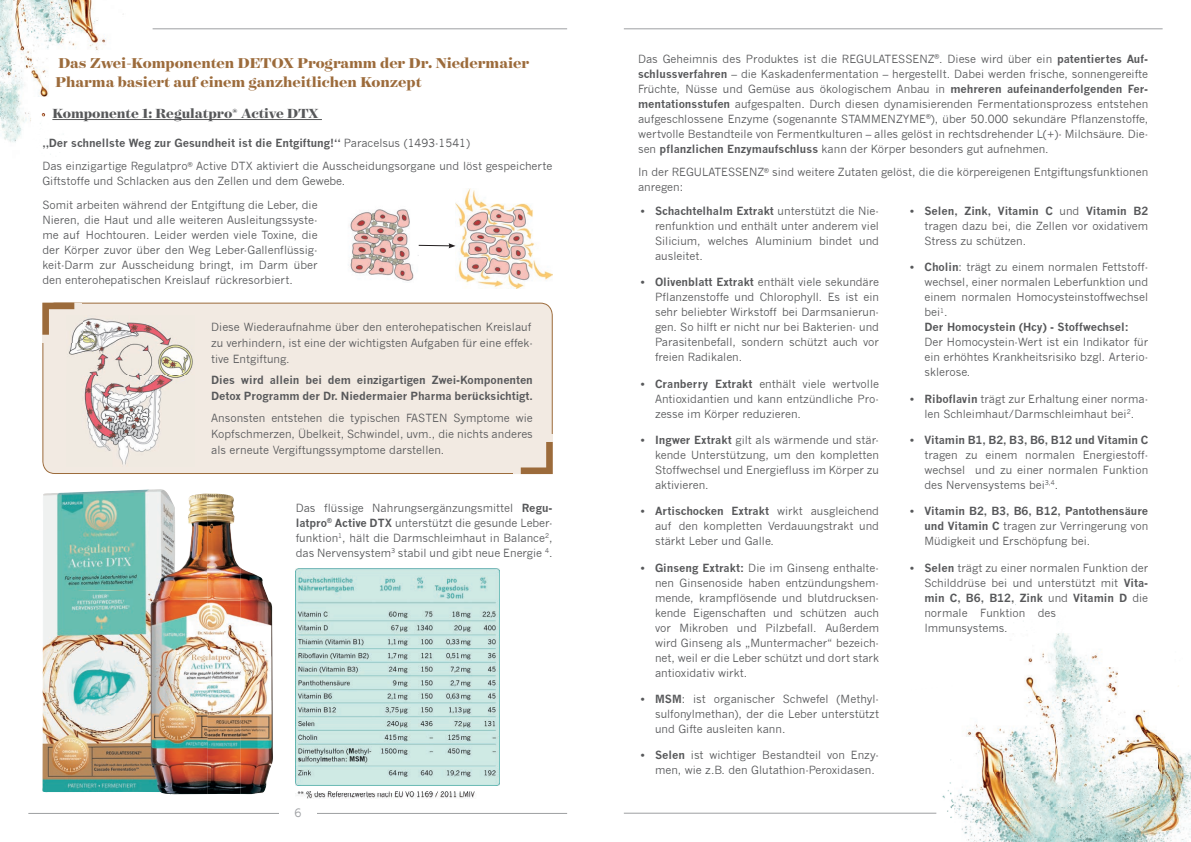
<style>
.page{position:relative;width:1191px;height:842px;background:#fff}
.page>*{position:absolute;margin:0;border:0;box-sizing:border-box;transform-origin:0 0}
.t1{font:700 16.2px/19px "Surveyor Display";color:#9c6b3b}
.t2{font:700 15px "Surveyor Display";color:#57585a}
.t3{font:11.3px "News Gothic";color:#9d9fa2}
.t4{font:11px/15px "News Gothic";color:#57585a;text-align:justify}
.t5{font:700 11px/16px "News Gothic";letter-spacing:-.005em;color:#57585a}
.s1{font-weight:700}
</style>
<div class="page">
<img style="left:0;top:0;width:220px;height:155px">
<img style="left:853px;top:604px;width:338px;height:238px">
<hr style="left:28px;top:813px;width:539px;height:1px;background:#9d9fa2">
<hr style="left:624px;top:813px;width:312px;height:1px;background:#9d9fa2">
<div style="left:279px;top:803px;width:38px;height:27px;background:#fff"></div>
<hr style="left:153px;top:28px;width:414px;height:1px;background:#9d9fa2">
<hr style="left:624px;top:28px;width:538px;height:1px;background:#9d9fa2">
<hr style="left:52px;top:119px;width:270px;height:1px;background:#57585a">
<img style="left:455px;top:189px;width:97px;height:100px">
<img style="left:348px;top:209px;width:71px;height:72px">
<svg style="left:418px;top:243px;width:37px;height:5px"></svg>
<div style="left:42px;top:303px;width:511px;height:171px;background:#f2eae2"></div>
<div style="left:513px;top:434px;width:40px;height:40px;background:#f2eae2"></div>
<svg style="left:521px;top:442px;width:32px;height:32px"></svg>
<div style="left:42px;top:303px;width:40px;height:39px;background:#f2eae2"></div>
<svg style="left:42px;top:303px;width:32px;height:32px"></svg>
<img style="left:67px;top:315px;width:127px;height:152px">
<img style="left:67px;top:315px;width:15px;height:27px">
<img style="left:42px;top:489px;width:165px;height:306px">
<img style="left:207px;top:493px;width:34px;height:301px">
<img style="left:240px;top:568px;width:33px;height:226px">
<img style="left:296px;top:569px;width:203px;height:216px">
<img style="left:297px;top:791px;width:178px;height:7px">
<h1 class="t1" style="left:55px;top:53px;width:475px">Das Zwei-Komponenten DETOX Programm der Dr. Niedermaier<br>Pharma basiert auf einem ganzheitlichen Konzept</h1>
<h2 class="t2" style="left:52px;top:104px;width:268px">Komponente 1: Regulatpro® Active DTX</h2>
<p class="t4" style="left:42px;top:131px;width:512px;line-height:23.5px"><span class="s1">„Der schnellste Weg zur Gesundheit ist die Entgiftung!“</span> Paracelsus (1493-1541)<br>Das einzigartige Regulatpro<sup>®</sup> Active DTX aktiviert die Ausscheidungsorgane und löst gespeicherte</p>
<p class="t4" style="left:42px;top:170px;width:304px;line-height:23.5px">Giftstoffe und Schlacken aus den Zellen und dem Gewebe.<br>Somit arbeiten während der Entgiftung die Leber, die</p>
<p class="t4" style="left:42px;top:212px;width:277px">Nieren, die Haut und alle weiteren Ausleitungssyste&shy;me auf Hochtouren. Leider werden viele Toxine, die der Körper zuvor über den Weg Leber-Gallenflüssig&shy;keit-Darm zur Ausscheidung bringt, im Darm über den enterohepatischen Kreislauf rückresorbiert.</p>
<p class="t4" style="left:211px;top:319px;width:323px;line-height:16px;text-align:left">Diese Wiederaufnahme über den enterohepatischen Kreislauf zu verhindern, ist eine der wichtigsten Aufgaben für eine effek&shy;tive Entgiftung.</p>
<p class="t5" style="left:211px;top:372px;width:323px">Dies wird allein bei dem einzigartigen Zwei-Komponenten<br>Detox Programm der Dr. Niedermaier Pharma berücksichtigt.</p>
<p class="t4" style="left:211px;top:410px;width:323px;line-height:16px">Ansonsten entstehen die typischen FASTEN Symptome wie Kopfschmerzen, Übelkeit, Schwindel, uvm., die nichts anderes als erneute Vergiftungssymptome darstellen.</p>
<p class="t4" style="left:296px;top:500px;width:258px">Das flüssige Nahrungsergänzungsmittel <span class="s1">Regu&shy;latpro</span><sup>®</sup> <span class="s1">Active DTX</span> unterstützt die gesunde Leber&shy;funktion<sup>1</sup>, hält die Darmschleimhaut in Balance<sup>2</sup>, das Nervensystem<sup>3</sup> stabil und gibt neue Energie <sup>4</sup>.</p>
<p class="t3" style="left:294px;top:806px;width:9px">6</p>
<p class="t4" style="left:638px;top:51px;width:512px">Das Geheimnis des Produktes ist die REGULATESSENZ<sup>®</sup>. Diese wird über ein <span class="s1">patentiertes Auf&shy;schlussverfahren</span> – die Kaskadenfermentation – hergestellt. Dabei werden frische, sonnengereifte Früchte, Nüsse und Gemüse aus ökologischem Anbau in <span class="s1">mehreren aufeinanderfolgenden Fer&shy;mentationsstufen</span> aufgespalten. Durch diesen dynamisierenden Fermentationsprozess entstehen aufgeschlossene Enzyme (sogenannte STAMMENZYME<sup>®</sup>), über 50.000 sekundäre Pflanzenstoffe, wertvolle Bestandteile von Fermentkulturen – alles gelöst in rechtsdrehender L(+)- Milchsäure. Die&shy;sen <span class="s1">pflanzlichen Enzymaufschluss</span> kann der Körper besonders gut aufnehmen.</p>
<p class="t4" style="left:638px;top:165px;width:511px">In der REGULATESSENZ<sup>®</sup> sind weitere Zutaten gelöst, die die körpereigenen Entgiftungsfunktionen anregen:</p>
<p class="t4" style="left:655px;top:203px;width:225px;text-indent:-14px"><span class="s1">• Schachtelhalm Extrakt</span> unterstützt die Nie&shy;renfunktion und enthält unter anderem viel Silicium, welches Aluminium bindet und ausleitet.</p>
<p class="t4" style="left:655px;top:275px;width:225px;text-indent:-14px"><span class="s1">• Olivenblatt Extrakt</span> enthält viele sekundäre Pflanzenstoffe und Chlorophyll. Es ist ein sehr beliebter Wirkstoff bei Darmsanierun&shy;gen. So hilft er nicht nur bei Bakterien- und Parasitenbefall, sondern schützt auch vor freien Radikalen.</p>
<p class="t4" style="left:655px;top:376px;width:225px;text-indent:-14px"><span class="s1">• Cranberry Extrakt</span> enthält viele wertvolle Antioxidantien und kann entzündliche Pro&shy;zesse im Körper reduzieren.</p>
<p class="t4" style="left:655px;top:433px;width:225px;text-indent:-14px"><span class="s1">• Ingwer Extrakt</span> gilt als wärmende und stär&shy;kende Unterstützung, um den kompletten Stoffwechsel und Energiefluss im Körper zu aktivieren.</p>
<p class="t4" style="left:655px;top:504px;width:225px;text-indent:-14px"><span class="s1">• Artischocken Extrakt</span> wirkt ausgleichend auf den kompletten Verdauungstrakt und stärkt Leber und Galle.</p>
<p class="t4" style="left:655px;top:560px;width:225px;text-indent:-14px"><span class="s1">• Ginseng Extrakt:</span> Die im Ginseng enthalte&shy;nen Ginsenoside haben entzündungshem&shy;mende, krampflösende und blutdrucksen&shy;kende Eigenschaften und schützen auch vor Mikroben und Pilzbefall. Außerdem wird Ginseng als „Muntermacher“ bezeich&shy;net, weil er die Leber schützt und dort stark antioxidativ wirkt.</p>
<p class="t4" style="left:655px;top:692px;width:225px;text-indent:-14px"><span class="s1">• MSM</span>: ist organischer Schwefel (Methyl&shy;sulfonylmethan), der die Leber unterstützt und Gifte ausleiten kann.</p>
<p class="t4" style="left:655px;top:748px;width:225px;text-indent:-14px"><span class="s1">• Selen</span> ist wichtiger Bestandteil von Enzy&shy;men, wie z.B. den Glutathion-Peroxidasen.</p>
<p class="t4" style="left:924px;top:204px;width:225px;text-indent:-14px"><span class="s1">• Selen, Zink, Vitamin C</span> und <span class="s1">Vitamin B2 </span>tragen dazu bei, die Zellen vor oxidativem Stress zu schützen.</p>
<p class="t4" style="left:924px;top:260px;width:225px;text-align:left;text-indent:-14px"><span class="s1">• Cholin</span>: trägt zu einem normalen Fettstoff&shy;wechsel, einer normalen Leberfunktion und einem normalen Homocysteinstoffwechsel bei<sup>1</sup>.<br><span class="s1">Der Homocystein (Hcy) - Stoffwechsel:</span></p>
<p class="t4" style="left:924px;top:335px;width:225px">Der Homocystein-Wert ist ein Indikator für ein erhöhtes Krankheitsrisiko bzgl. Arterio&shy;sklerose.</p>
<p class="t4" style="left:910px;top:391px;width:239px;text-align:center"><span class="s1">• Riboflavin</span> trägt zur Erhaltung einer norma&shy;len Schleimhaut/Darmschleimhaut bei<sup>2</sup>.</p>
<p class="t5" style="left:910px;top:432px;width:239px">• Vitamin B1, B2, B3, B6, B12 und Vitamin C</p>
<p class="t4" style="left:924px;top:447px;width:225px">tragen zu einem normalen Energiestoff&shy;wechsel und zu einer normalen Funktion des Nervensystems bei<sup>3,4</sup>.</p>
<p class="t4" style="left:924px;top:504px;width:225px;text-indent:-14px"><span class="s1">• Vitamin B2, B3, B6, B12, Pantothensäure und Vitamin C</span> tragen zur Verringerung von Müdigkeit und Erschöpfung bei.</p>
<p class="t4" style="left:924px;top:560px;width:225px;text-align:left;text-indent:-14px"><span class="s1">• Selen</span> trägt zu einer normalen Funktion der<br>Schilddrüse bei und unterstützt mit <span class="s1">Vita&shy;min C, B6, B12, Zink</span> und <span class="s1">Vitamin D</span> die normale Funktion des<br>Immunsystems.</p>
</div>
